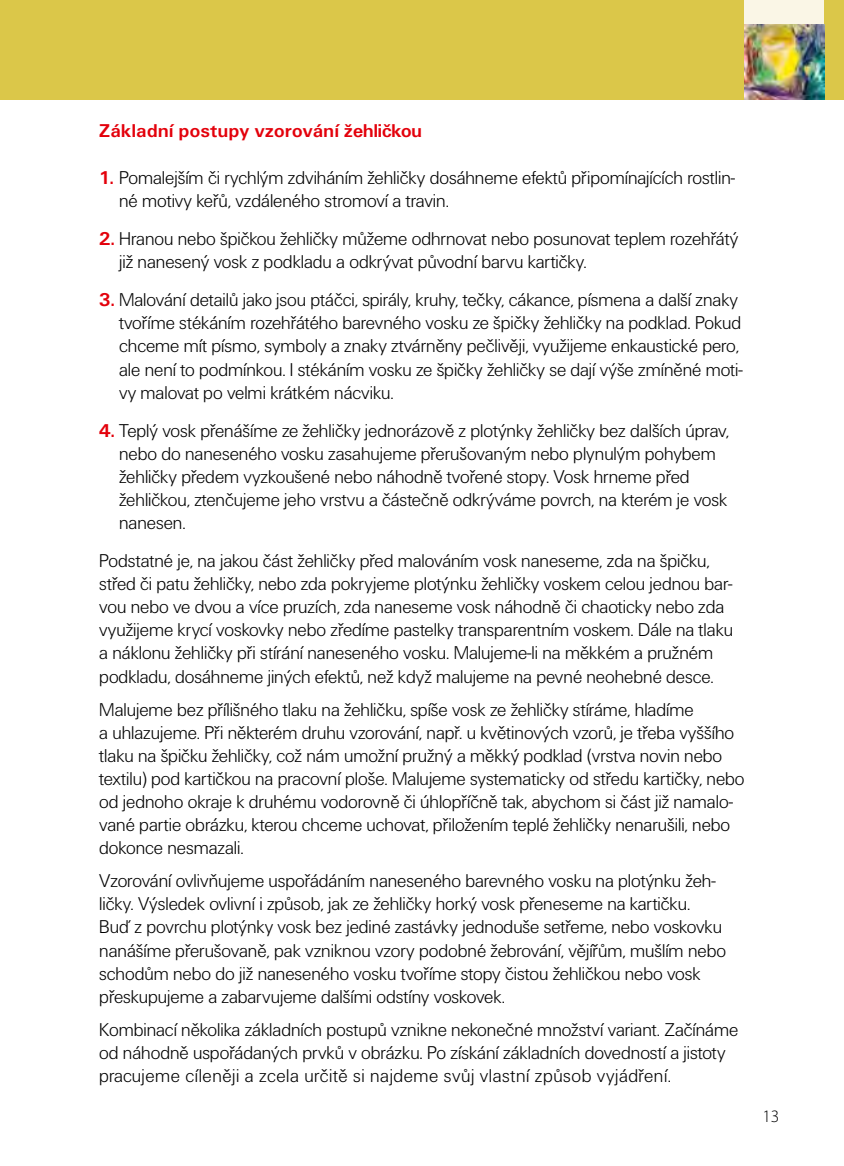
<style>
.page{position:relative;width:844px;height:1166px;background:#fff}
.page>*{position:absolute;margin:0;border:0;box-sizing:border-box;transform-origin:0 0}
.zaklad{font:19.25px/23.1px "U001 DOT Ligh";color:#000}
.TEXT_CISLOVANI{font:19.25px/23.1px "U001 DOT Ligh";color:#000}
.zaklad-2{font:700 19.25px "U001 DOT";letter-spacing:.03em;color:#e3000b}
.t1{font:300 17.5px "Myriad Pro";color:#000}
.s1{font-family:"U001 DOT";font-weight:700;color:#e3000b}
</style>
<div class="page">
<div style="left:0;top:0;width:843px;height:99px;background:#dbc749"></div>
<div style="left:744px;top:0;width:79px;height:99px;background:#faf6e6"></div>
<img style="left:744px;top:25px;width:79px;height:74px">
<p class="zaklad-2" style="left:99px;top:119px;width:324px">Základní postupy vzorování žehličkou</p>
<p class="TEXT_CISLOVANI" style="left:119px;top:166px;width:617px;text-indent:-20px"><span class="s1">1.</span> Pomalejším či rychlým zdviháním žehličky dosáhneme efektů připomínajících rostlin&shy;né motivy keřů, vzdáleného stromoví a travin.</p>
<p class="TEXT_CISLOVANI" style="left:119px;top:228px;width:620px;text-indent:-20px"><span class="s1">2.</span> Hranou nebo špičkou žehličky můžeme odhrnovat nebo posunovat teplem rozehřátý již nanesený vosk z podkladu a odkrývat původní barvu kartičky.</p>
<p class="TEXT_CISLOVANI" style="left:119px;top:289px;width:625px;text-indent:-20px"><span class="s1">3.</span> Malování detailů jako jsou ptáčci, spirály, kruhy, tečky, cákance, písmena a další znaky tvoříme stékáním rozehřátého barevného vosku ze špičky žehličky na podklad. Pokud chceme mít písmo, symboly a znaky ztvárněny pečlivěji, využijeme enkaustické pero, ale není to podmínkou. I stékáním vosku ze špičky žehličky se dají výše zmíněné moti&shy;vy malovat po velmi krátkém nácviku.</p>
<p class="TEXT_CISLOVANI" style="left:119px;top:419px;width:611px;text-indent:-20px"><span class="s1">4.</span> Teplý vosk přenášíme ze žehličky jednorázově z plotýnky žehličky bez dalších úprav, nebo do naneseného vosku zasahujeme přerušovaným nebo plynulým pohybem žehličky předem vyzkoušené nebo náhodně tvořené stopy. Vosk hrneme před žehličkou, ztenčujeme jeho vrstvu a částečně odkrýváme povrch, na kterém je vosk nanesen.</p>
<p class="zaklad" style="left:99px;top:549px;width:635px">Podstatné je, na jakou část žehličky před malováním vosk naneseme, zda na špičku, střed či patu žehličky, nebo zda pokryjeme plotýnku žehličky voskem celou jednou bar&shy;vou nebo ve dvou a více pruzích, zda naneseme vosk náhodně či chaoticky nebo zda využijeme krycí voskovky nebo zředíme pastelky transparentním voskem. Dále na tlaku a náklonu žehličky při stírání naneseného vosku. Malujeme-li na měkkém a pružném podkladu, dosáhneme jiných efektů, než když malujeme na pevné neohebné desce.</p>
<p class="zaklad" style="left:99px;top:698px;width:646px">Malujeme bez přílišného tlaku na žehličku, spíše vosk ze žehličky stíráme, hladíme<br>a uhlazujeme. Při některém druhu vzorování, např. u květinových vzorů, je třeba vyššího tlaku na špičku žehličky, což nám umožní pružný a měkký podklad (vrstva novin nebo textilu) pod kartičkou na pracovní ploše. Malujeme systematicky od středu kartičky, nebo od jednoho okraje k druhému vodorovně či úhlopříčně tak, abychom si část již namalo&shy;vané partie obrázku, kterou chceme uchovat, přiložením teplé žehličky nenarušili, nebo dokonce nesmazali.</p>
<p class="zaklad" style="left:99px;top:870px;width:628px">Vzorování ovlivňujeme uspořádáním naneseného barevného vosku na plotýnku žeh&shy;ličky. Výsledek ovlivní i způsob, jak ze žehličky horký vosk přeneseme na kartičku.<br>Buď z povrchu plotýnky vosk bez jediné zastávky jednoduše setřeme, nebo voskovku nanášíme přerušovaně, pak vzniknou vzory podobné žebrování, vějířům, mušlím nebo schodům nebo do již naneseného vosku tvoříme stopy čistou žehličkou nebo vosk přeskupujeme a zabarvujeme dalšími odstíny voskovek.</p>
<p class="zaklad" style="left:99px;top:1018px;width:640px">Kombinací několika základních postupů vznikne nekonečné množství variant. Začínáme od náhodně uspořádaných prvků v obrázku. Po získání základních dovedností a jistoty pracujeme cíleněji a zcela určitě si najdeme svůj vlastní způsob vyjádření.</p>
<p class="t1" style="left:762px;top:1106px;width:19px">13</p>
</div>
